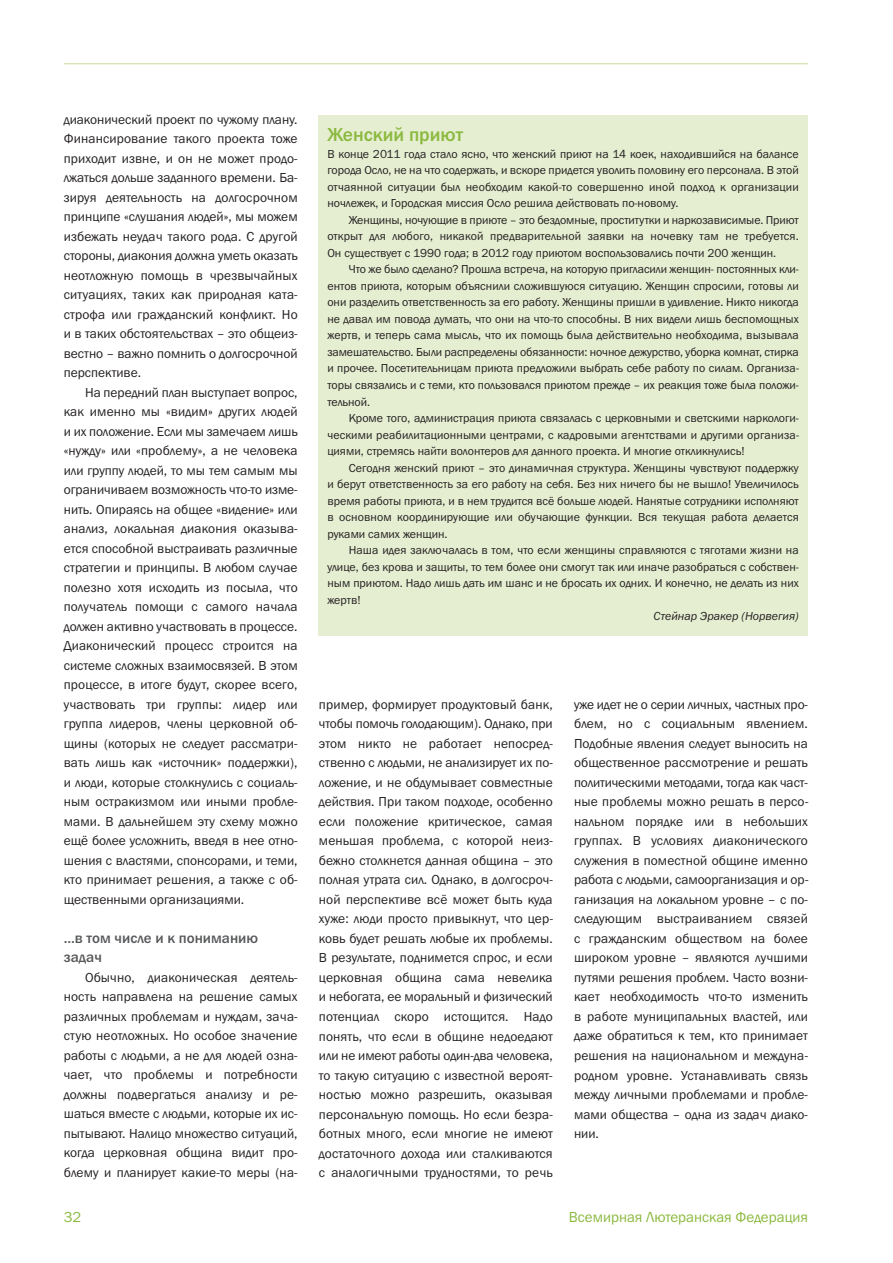
<style>
.page{position:relative;width:893px;height:1263px;background:#fff}
.page>*{position:absolute;margin:0;border:0;box-sizing:border-box;transform-origin:0 0}
.t1{font:500 19.5px "Franklin Got Itc TCY";color:#8bb93e}
.t2{font:15px "Franklin Got Itc TCY Boo";color:#8bb93e}
.t3{font:500 15px/19.5px "Franklin Got Itc TCY";color:#57585a}
.t4{font:13.5px/19.5px "Franklin Got Itc TCY Boo";letter-spacing:.01em;color:#231f20;text-align:justify}
.t5{font:12px/16.5px "Franklin Got Itc TCY Boo";color:#231f20;text-align:justify}
.t6{font:12px "Franklin Got Itc TCY Boo Ita";color:#231f20}
</style>
<div class="page">
<hr style="left:64px;top:63px;width:744px;height:1px;background:#cbdc9e">
<div style="left:319px;top:115px;width:489px;height:521px;background:#e5eed1"></div>
<p class="t4" style="left:64px;top:109px;width:235px">диаконический проект по чужому плану.<br>Финансирование такого проекта тоже приходит извне, и он не может продо&shy;лжаться дольше заданного времени. Ба&shy;зируя деятельность на долгосрочном принципе «слушания людей», мы можем избежать неудач такого рода. С другой стороны, диакония должна уметь оказать неотложную помощь в чрезвычайных ситуациях, таких как природная ката&shy;строфа или гражданский конфликт. Но и в таких обстоятельствах – это общеиз&shy;вестно – важно помнить о долгосрочной перспективе.</p>
<p class="t4" style="left:64px;top:382px;width:235px;text-indent:21px">На передний план выступает вопрос, как именно мы «видим» других людей и их положение. Если мы замечаем лишь «нужду» или «проблему», а не человека или группу людей, то мы тем самым мы ограничиваем возможность что-то изме&shy;нить. Опираясь на общее «видение» или анализ, локальная диакония оказыва&shy;ется способной выстраивать различные стратегии и принципы. В любом случае полезно хотя исходить из посыла, что получатель помощи с самого начала должен активно участвовать в процессе.<br>Диаконический процесс строится на системе сложных взаимосвязей. В этом процессе, в итоге будут, скорее всего, участвовать три группы: лидер или группа лидеров, члены церковной об&shy;щины (которых не следует рассматри&shy;вать лишь как «источник» поддержки), и люди, которые столкнулись с социаль&shy;ным остракизмом или иными пробле&shy;мами. В дальнейшем эту схему можно ещё более усложнить, введя в нее отно&shy;шения с властями, спонсорами, и теми, кто принимает решения, а также с об&shy;щественными организациями.</p>
<p class="t3" style="left:64px;top:928px;width:196px">…в том числе и к пониманию задач</p>
<p class="t4" style="left:64px;top:967px;width:235px;text-indent:21px">Обычно, диаконическая деятель&shy;ность направлена на решение самых различных проблемам и нуждам, зача&shy;стую неотложных. Но особое значение работы с людьми, а не для людей озна&shy;чает, что проблемы и потребности должны подвергаться анализу и ре&shy;шаться вместе с людьми, которые их ис&shy;пытывают. Налицо множество ситуаций, когда церковная община видит про&shy;блему и планирует какие-то меры (на-</p>
<h1 class="t1" style="left:327px;top:123px;width:137px">Женский приют</h1>
<p class="t5" style="left:327px;top:146px;width:473px">В конце 2011 года стало ясно, что женский приют на 14 коек, находившийся на балансе города Осло, не на что содержать, и вскоре придется уволить половину его персонала. В этой отчаянной ситуации был необходим какой-то совершенно иной подход к организации ночлежек, и Городская миссия Осло решила действовать по-новому.</p>
<p class="t5" style="left:327px;top:212px;width:473px;text-indent:21px">Женщины, ночующие в приюте – это бездомные, проститутки и наркозависимые. Приют открыт для любого, никакой предварительной заявки на ночевку там не требуется.<br>Он существует с 1990 года; в 2012 году приютом воспользовались почти 200 женщин.</p>
<p class="t5" style="left:327px;top:261px;width:473px;text-indent:21px">Что же было сделано? Прошла встреча, на которую пригласили женщин- постоянных кли&shy;ентов приюта, которым объяснили сложившуюся ситуацию. Женщин спросили, готовы ли они разделить ответственность за его работу. Женщины пришли в удивление. Никто никогда не давал им повода думать, что они на что-то способны. В них видели лишь беспомощных жертв, и теперь сама мысль, что их помощь была действительно необходима, вызывала замешательство. Были распределены обязанности: ночное дежурство, уборка комнат, стирка и прочее. Посетительницам приюта предложили выбрать себе работу по силам. Организа&shy;торы связались и с теми, кто пользовался приютом прежде – их реакция тоже была положи&shy;тельной.</p>
<p class="t5" style="left:327px;top:410px;width:473px;text-indent:21px">Кроме того, администрация приюта связалась с церковными и светскими наркологи&shy;ческими реабилитационными центрами, с кадровыми агентствами и другими организа&shy;циями, стремясь найти волонтеров для данного проекта. И многие откликнулись!</p>
<p class="t5" style="left:327px;top:459px;width:473px;text-indent:21px">Сегодня женский приют – это динамичная структура. Женщины чувствуют поддержку и берут ответственность за его работу на себя. Без них ничего бы не вышло! Увеличилось время работы приюта, и в нем трудится всё больше людей. Нанятые сотрудники исполняют в основном координирующие или обучающие функции. Вся текущая работа делается руками самих женщин.</p>
<p class="t5" style="left:327px;top:542px;width:473px;text-indent:21px">Наша идея заключалась в том, что если женщины справляются с тяготами жизни на улице, без крова и защиты, то тем более они смогут так или иначе разобраться с собствен&shy;ным приютом. Надо лишь дать им шанс и не бросать их одних. И конечно, не делать из них жертв!</p>
<p class="t6" style="left:654px;top:609px;width:147px">Стейнар Эракер (Норвегия)</p>
<p class="t4" style="left:319px;top:694px;width:236px">пример, формирует продуктовый банк, чтобы помочь голодающим). Однако, при этом никто не работает непосред&shy;ственно с людьми, не анализирует их по&shy;ложение, и не обдумывает совместные действия. При таком подходе, особенно если положение критическое, самая меньшая проблема, с которой неиз&shy;бежно столкнется данная община – это полная утрата сил. Однако, в долгосроч&shy;ной перспективе всё может быть куда хуже: люди просто привыкнут, что цер&shy;ковь будет решать любые их проблемы.<br>В результате, поднимется спрос, и если церковная община сама невелика и небогата, ее моральный и физический потенциал скоро истощится. Надо понять, что если в общине недоедают или не имеют работы один-два человека, то такую ситуацию с известной вероят&shy;ностью можно разрешить, оказывая персональную помощь. Но если безра&shy;ботных много, если многие не имеют достаточного дохода или сталкиваются с аналогичными трудностями, то речь</p>
<p class="t4" style="left:574px;top:694px;width:236px">уже идет не о серии личных, частных про&shy;блем, но с социальным явлением.<br>Подобные явления следует выносить на общественное рассмотрение и решать политическими методами, тогда как част&shy;ные проблемы можно решать в персо&shy;нальном порядке или в небольших группах. В условиях диаконического служения в поместной общине именно работа с людьми, самоорганизация и ор&shy;ганизация на локальном уровне – с по&shy;следующим выстраиванием связей с гражданским обществом на более широком уровне – являются лучшими путями решения проблем. Часто возни&shy;кает необходимость что-то изменить в работе муниципальных властей, или даже обратиться к тем, кто принимает решения на национальном и междуна&shy;родном уровне. Устанавливать связь между личными проблемами и пробле&shy;мами общества – одна из задач диако&shy;нии.</p>
<p class="t2" style="left:64px;top:1208px;width:19px">32</p>
<p class="t2" style="left:569px;top:1208px;width:241px">Всемирная Лютеранская Федерация</p>
</div>
